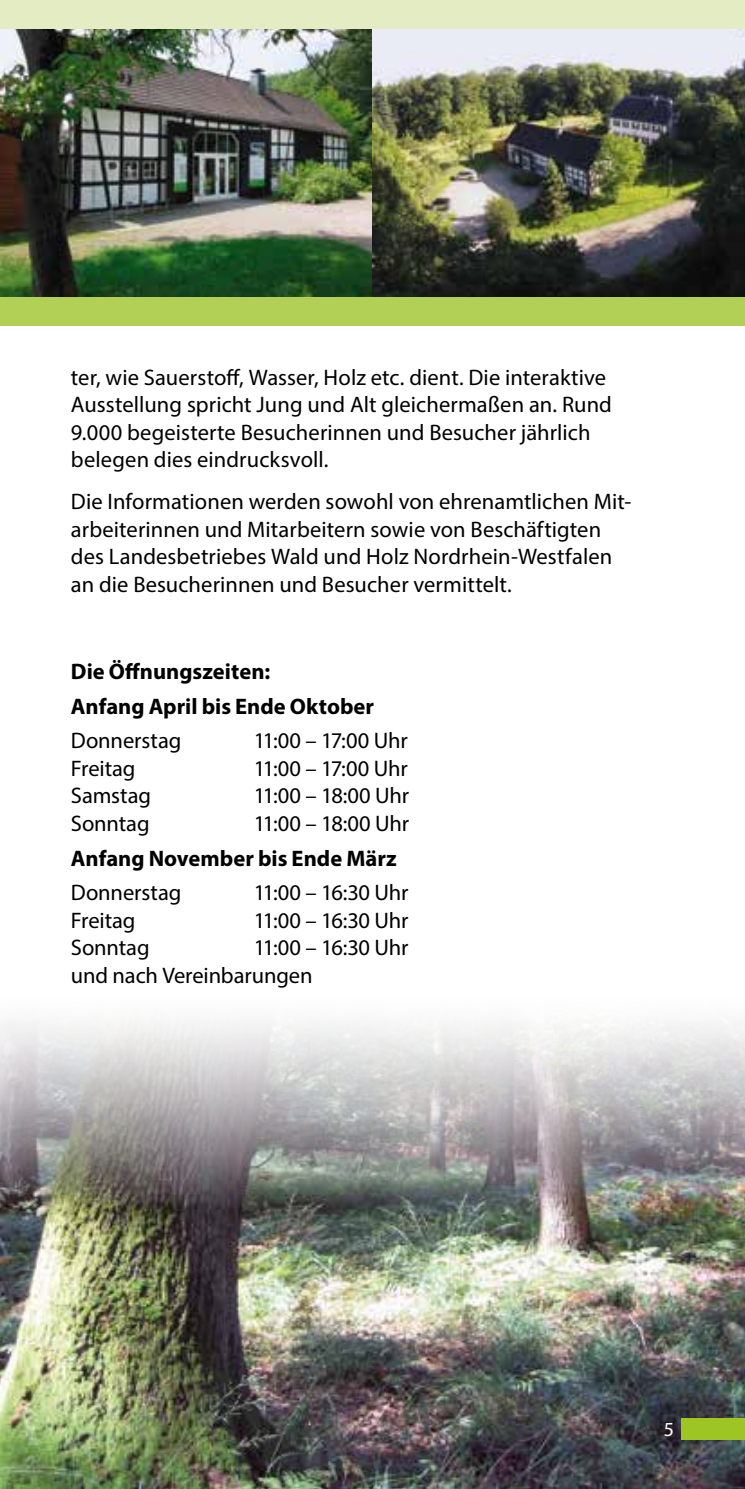
<style>
.page{position:relative;width:745px;height:1489px;background:#fff}
.page>*{position:absolute;margin:0;border:0;box-sizing:border-box;transform-origin:0 0}
.t1{font:22.5px/27.5px "Myriad Pro";color:#000}
.t2{font:700 22.5px/34.5px "Myriad Pro";color:#000}
.t3{font:20px "Myriad Pro";color:#fff}
</style>
<div class="page">
<img style="left:0;top:1021px;width:744px;height:467px">
<div style="left:681px;top:1418px;width:63px;height:21px;background:#9dc624"></div>
<img style="left:1px;top:28px;width:743px;height:270px">
<img style="left:0;top:28px;width:1px;height:270px">
<div style="left:0;top:298px;width:744px;height:28px;background:#b3d056"></div>
<div style="left:0;top:0;width:744px;height:28px;background:#e3ecc2"></div>
<p class="t1" style="left:71px;top:363px;width:542px">ter, wie Sauerstoff, Wasser, Holz etc. dient. Die interaktive Ausstellung spricht Jung und Alt gleichermaßen an. Rund 9.000 begeisterte Besucherinnen und Besucher jährlich belegen dies eindrucksvoll.</p>
<p class="t1" style="left:71px;top:487px;width:561px">Die Informationen werden sowohl von ehrenamtlichen Mit&shy;arbeiterinnen und Mitarbeitern sowie von Beschäftigten des Landesbetriebes Wald und Holz Nordrhein-Westfalen an die Besucherinnen und Besucher vermittelt.</p>
<p class="t2" style="left:71px;top:653px;width:304px">Die Öffnungszeiten:<br>Anfang April bis Ende Oktober</p>
<p class="t1" style="left:71px;top:726px;width:112px">Donnerstag</p>
<p class="t1" style="left:253px;top:726px;width:155px">11:00 – 17:00 Uhr</p>
<p class="t1" style="left:71px;top:754px;width:66px">Freitag</p>
<p class="t1" style="left:253px;top:754px;width:155px">11:00 – 17:00 Uhr</p>
<p class="t1" style="left:71px;top:781px;width:81px">Samstag</p>
<p class="t1" style="left:253px;top:781px;width:157px">11:00 – 18:00 Uhr</p>
<p class="t1" style="left:71px;top:809px;width:80px">Sonntag</p>
<p class="t1" style="left:253px;top:809px;width:157px">11:00 – 18:00 Uhr</p>
<p class="t2" style="left:71px;top:839px;width:327px">Anfang November bis Ende März</p>
<p class="t1" style="left:71px;top:878px;width:112px">Donnerstag</p>
<p class="t1" style="left:253px;top:878px;width:156px">11:00 – 16:30 Uhr</p>
<p class="t1" style="left:71px;top:905px;width:66px">Freitag</p>
<p class="t1" style="left:253px;top:905px;width:156px">11:00 – 16:30 Uhr</p>
<p class="t1" style="left:71px;top:933px;width:80px">Sonntag</p>
<p class="t1" style="left:71px;top:933px;width:339px;text-indent:182px">11:00 – 16:30 Uhr und nach Vereinbarungen</p>
<p class="t3" style="left:663px;top:1417px;width:12px">5</p>
</div>
